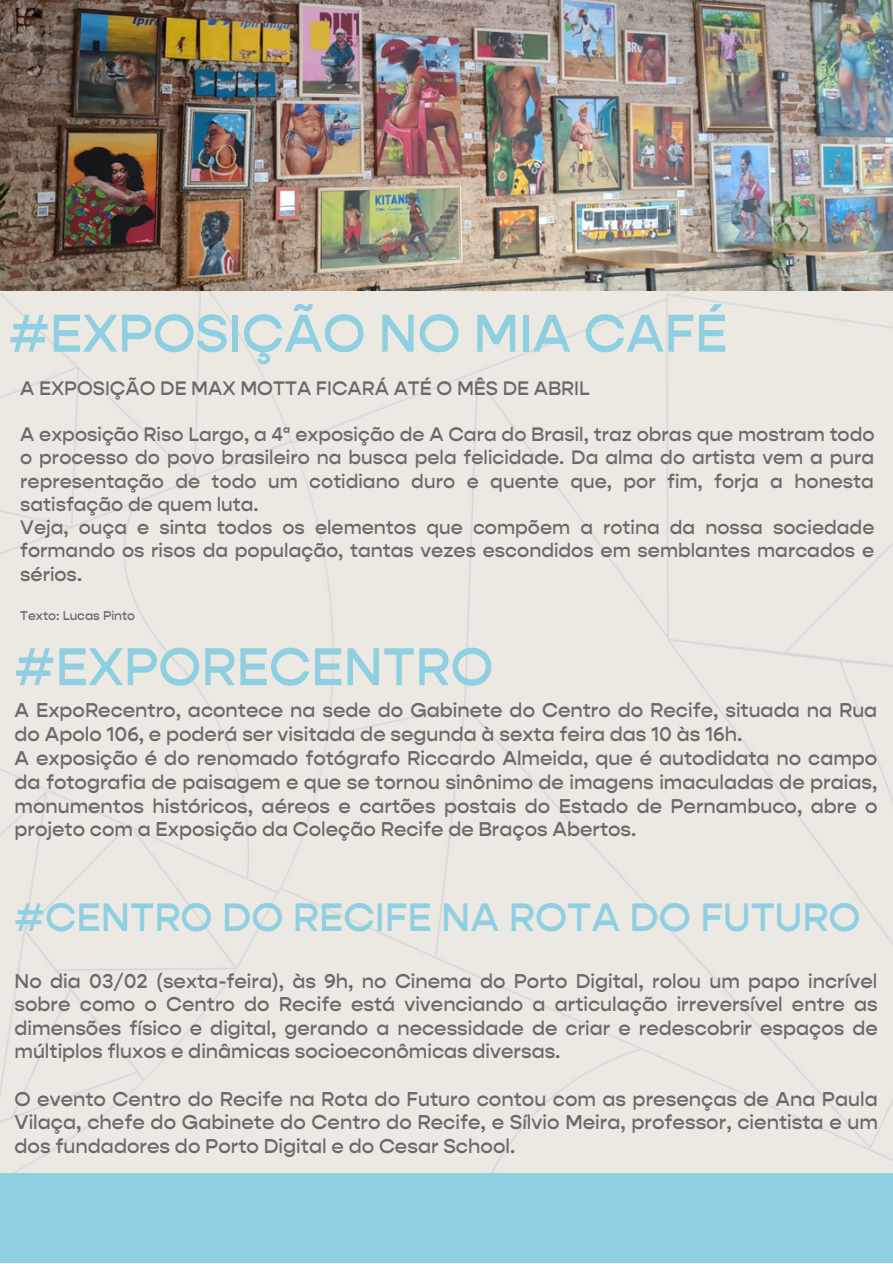
<style>
.page{position:relative;width:893px;height:1264px;background:#fff}
.page>*{position:absolute;margin:0;border:0;box-sizing:border-box;transform-origin:0 0}
.t1{font:500 53.4px "Gopher Text";color:#8ed0e2}
.t2{font:500 39.9px "Gopher Text";color:#8ed0e2}
.t3{font:500 20.25px/23.5px "Gopher Text";color:#6b6867;text-align:justify}
.t4{font:500 20.1px/23.7px "Gopher Text";color:#6b6867}
.t5{font:500 19.65px/23.2px "Gopher Text";color:#6b6867}
.t6{font:500 12.9px "Gopher Text";color:#6b6867}
</style>
<div class="page">
<div style="left:0;top:290px;width:892px;height:883px;background:#ece9e3"></div>
<div style="left:0;top:1173px;width:892px;height:89px;background:#8ed0e2"></div>
<img style="left:0;top:0;width:892px;height:290px">
<h1 class="t1" style="left:9px;top:299px;width:720px">#EXPOSIÇÃO NO MIA CAFÉ</h1>
<p class="t5" style="left:20px;top:376px;width:571px">A EXPOSIÇÃO DE MAX MOTTA FICARÁ ATÉ O MÊS DE ABRIL</p>
<p class="t5" style="left:20px;top:423px;width:855px">A exposição Riso Largo, a 4ª exposição de A Cara do Brasil, traz obras que mostram todo o processo do povo brasileiro na busca pela felicidade. Da alma do artista vem a pura representação de todo um cotidiano duro e quente que, por fim, forja a honesta satisfação de quem luta.<br>Veja, ouça e sinta todos os elementos que compõem a rotina da nossa sociedade formando os risos da população, tantas vezes escondidos em semblantes marcados e sérios.</p>
<p class="t6" style="left:20px;top:607px;width:116px">Texto: Lucas Pinto</p>
<h1 class="t1" style="left:15px;top:633px;width:480px">#EXPORECENTRO</h1>
<p class="t4" style="left:15px;top:698px;width:864px">A ExpoRecentro, acontece na sede do Gabinete do Centro do Recife, situada na Rua do Apolo 106, e poderá ser visitada de segunda à sexta feira das 10 às 16h.<br>A exposição é do renomado fotógrafo Riccardo Almeida, que é autodidata no campo da fotografia de paisagem e que se tornou sinônimo de imagens imaculadas de praias, monumentos históricos, aéreos e cartões postais do Estado de Pernambuco, abre o projeto com a Exposição da Coleção Recife de Braços Abertos.</p>
<h2 class="t2" style="left:15px;top:892px;width:847px">#CENTRO DO RECIFE NA ROTA DO FUTURO</h2>
<p class="t3" style="left:15px;top:968px;width:864px">No dia 03/02 (sexta-feira), às 9h, no Cinema do Porto Digital, rolou um papo incrível sobre como o Centro do Recife está vivenciando a articulação irreversível entre as dimensões físico e digital, gerando a necessidade de criar e redescobrir espaços de múltiplos fluxos e dinâmicas socioeconômicas diversas.</p>
<p class="t3" style="left:15px;top:1086px;width:865px">O evento Centro do Recife na Rota do Futuro contou com as presenças de Ana Paula Vilaça, chefe do Gabinete do Centro do Recife, e Sílvio Meira, professor, cientista e um dos fundadores do Porto Digital e do Cesar School.</p>
</div>
